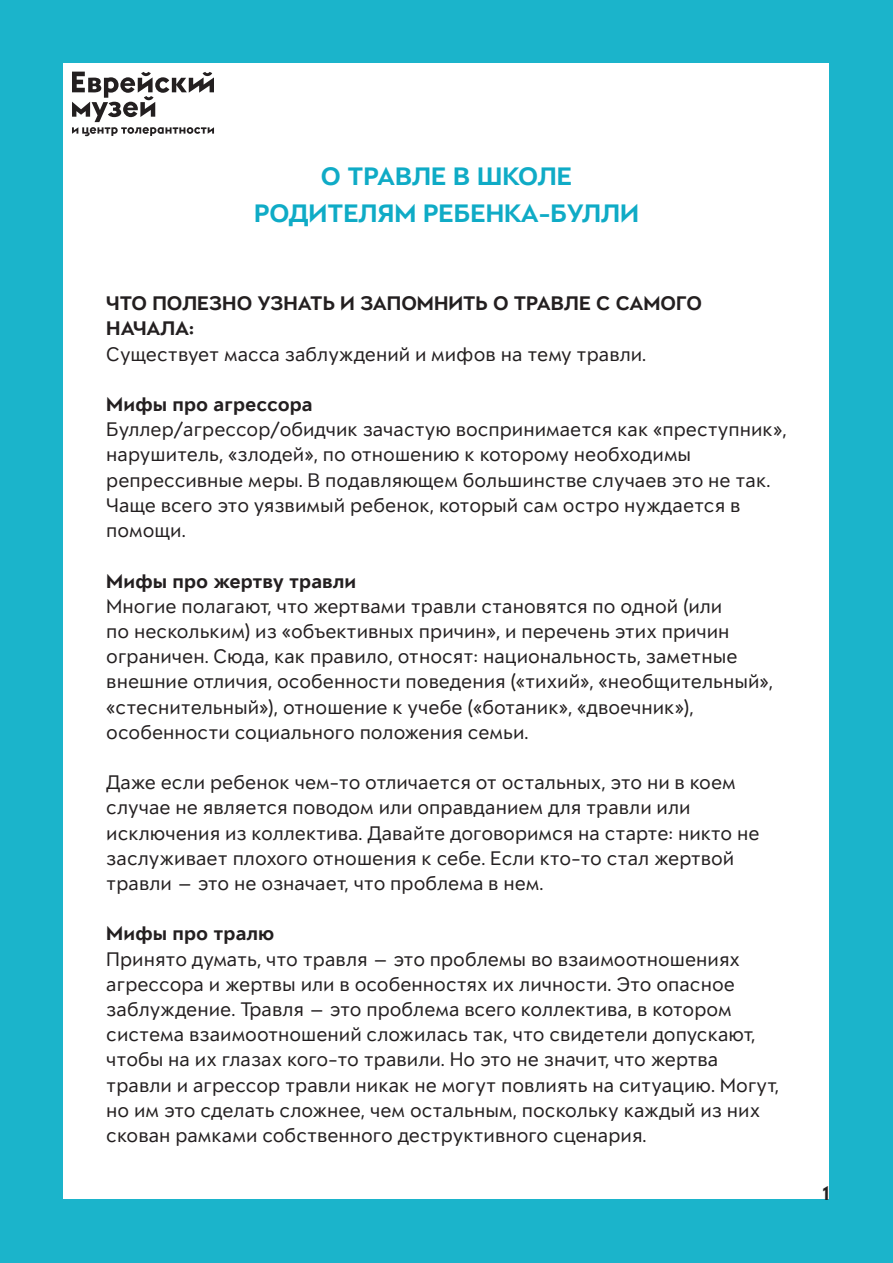
<style>
.page{position:relative;width:893px;height:1263px;background:#1bb4cb}
.page>*{position:absolute;margin:0;border:0;box-sizing:border-box;transform-origin:0 0}
.t1{font:700 27px/36.6px "Littera Plain";color:#0fabc6;text-align:center}
.t2{font:21px/25.2px "Littera Plain";color:#231f20}
.t3{font:700 21px/25.2px "Littera Plain";color:#231f20}
</style>
<div class="page">
<div style="left:64px;top:64px;width:765px;height:1135px;background:#fff"></div>
<svg style="left:72px;top:72px;width:142px;height:64px"></svg>
<p class="t1" style="left:254px;top:158px;width:386px">О ТРАВЛЕ В ШКОЛЕ<br>РОДИТЕЛЯМ РЕБЕНКА-БУЛЛИ</p>
<p class="t3" style="left:106px;top:291px;width:597px">ЧТО ПОЛЕЗНО УЗНАТЬ И ЗАПОМНИТЬ О ТРАВЛЕ С САМОГО<br>НАЧАЛА:</p>
<p class="t2" style="left:106px;top:341px;width:541px">Существует масса заблуждений и мифов на тему травли.</p>
<p class="t3" style="left:106px;top:391px;width:208px">Мифы про агрессора</p>
<p class="t2" style="left:106px;top:416px;width:682px">Буллер/агрессор/обидчик зачастую воспринимается как «преступник», нарушитель, «злодей», по отношению к которому необходимы репрессивные меры. В подавляющем большинстве случаев это не так.<br>Чаще всего это уязвимый ребенок, который сам остро нуждается в помощи.</p>
<p class="t3" style="left:106px;top:568px;width:251px">Мифы про жертву травли</p>
<p class="t2" style="left:106px;top:593px;width:668px">Многие полагают, что жертвами травли становятся по одной (или<br>по нескольким) из «объективных причин», и перечень этих причин ограничен. Сюда, как правило, относят: национальность, заметные внешние отличия, особенности поведения («тихий», «необщительный», «стеснительный»), отношение к учебе («ботаник», «двоечник»), особенности социального положения семьи.</p>
<p class="t2" style="left:106px;top:769px;width:655px">Даже если ребенок чем-то отличается от остальных, это ни в коем случае не является поводом или оправданием для травли или исключения из коллектива. Давайте договоримся на старте: никто не заслуживает плохого отношения к себе. Если кто-то стал жертвой травли — это не означает, что проблема в нем.</p>
<p class="t3" style="left:106px;top:921px;width:170px">Мифы про тралю</p>
<p class="t2" style="left:106px;top:946px;width:674px">Принято думать, что травля — это проблемы во взаимоотношениях агрессора и жертвы или в особенностях их личности. Это опасное заблуждение. Травля — это проблема всего коллектива, в котором система взаимоотношений сложилась так, что свидетели допускают, чтобы на их глазах кого-то травили. Но это не значит, что жертва травли и агрессор травли никак не могут повлиять на ситуацию. Могут, но им это сделать сложнее, чем остальным, поскольку каждый из них скован рамками собственного деструктивного сценария.</p>
<p class="t3" style="left:822px;top:1180px;width:8px">1</p>
</div>
